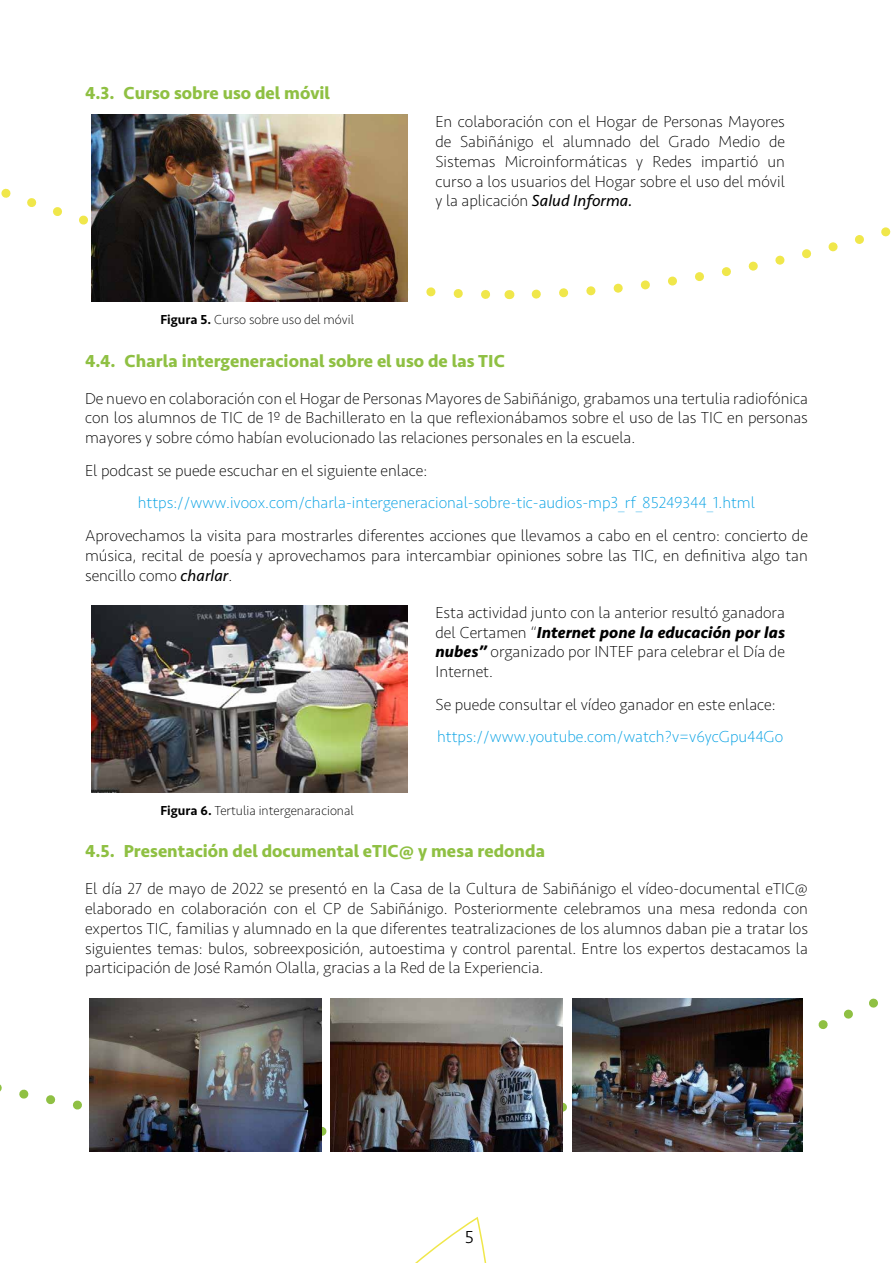
<style>
.page{position:relative;width:893px;height:1263px;background:#fff}
.page>*{position:absolute;margin:0;border:0;box-sizing:border-box;transform-origin:0 0}
.t1{font:700 18px "Seravek";color:#8fc043}
.t2{font:300 18px "Seravek";color:#000}
.t3{font:200 16.5px/19.8px "Seravek";color:#000;text-align:justify}
.t4{font:200 16.5px "Seravek";color:#009fe3}
.t5{font:200 13.5px "Seravek";color:#000}
.s1{font-weight:400;font-style:italic}
.s2{font-weight:500}
.s3{font-weight:700;font-style:italic}
</style>
<div class="page">
<svg style="left:415px;top:1217px;width:72px;height:46px"></svg>
<svg style="left:0;top:998px;width:331px;height:151px"></svg>
<svg style="left:1px;top:114px;width:489px;height:188px"></svg>
<svg style="left:531px;top:227px;width:360px;height:72px"></svg>
<img style="left:91px;top:115px;width:316px;height:187px">
<img style="left:91px;top:605px;width:316px;height:187px">
<img style="left:90px;top:998px;width:231px;height:153px">
<img style="left:331px;top:998px;width:231px;height:153px">
<img style="left:572px;top:998px;width:231px;height:153px">
<p class="t1" style="left:85px;top:81px;width:246px">4.3. Curso sobre uso del móvil</p>
<p class="t3" style="left:435px;top:112px;width:351px">En colaboración con el Hogar de Personas Mayores de Sabiñánigo el alumnado del Grado Medio de Sistemas Microinformáticas y Redes impartió un curso a los usuarios del Hogar sobre el uso del móvil y la aplicación <span class="s1">Salud Informa.</span></p>
<p class="t5" style="left:160px;top:311px;width:195px"><span class="s2">Figura 5.</span> Curso sobre uso del móvil</p>
<p class="t1" style="left:85px;top:350px;width:421px">4.4. Charla intergeneracional sobre el uso de las TIC</p>
<p class="t3" style="left:85px;top:388px;width:724px">De nuevo en colaboración con el Hogar de Personas Mayores de Sabiñánigo, grabamos una tertulia radiofónica con los alumnos de TIC de 1º de Bachillerato en la que reflexionábamos sobre el uso de las TIC en personas mayores y sobre cómo habían evolucionado las relaciones personales en la escuela.</p>
<p class="t3" style="left:85px;top:461px;width:344px">El podcast se puede escuchar en el siguiente enlace:</p>
<p class="t4" style="left:138px;top:493px;width:619px">https://www.ivoox.com/charla-intergeneracional-sobre-tic-audios-mp3_rf_85249344_1.html</p>
<p class="t3" style="left:85px;top:526px;width:724px">Aprovechamos la visita para mostrarles diferentes acciones que llevamos a cabo en el centro: concierto de música, recital de poesía y aprovechamos para intercambiar opiniones sobre las TIC, en definitiva algo tan sencillo como <span class="s1">charlar</span>.</p>
<p class="t3" style="left:435px;top:602px;width:351px">Esta actividad junto con la anterior resultó ganadora del Certamen “<span class="s3">Internet pone la educación por las nubes”</span> organizado por INTEF para celebrar el Día de Internet.</p>
<p class="t3" style="left:435px;top:694px;width:342px">Se puede consultar el vídeo ganador en este enlace:</p>
<p class="t4" style="left:437px;top:727px;width:348px">https://www.youtube.com/watch?v=v6ycGpu44Go</p>
<p class="t5" style="left:160px;top:802px;width:195px"><span class="s2">Figura 6.</span> Tertulia intergenaracional</p>
<p class="t1" style="left:85px;top:840px;width:462px">4.5. Presentación del documental eTIC@ y mesa redonda</p>
<p class="t3" style="left:85px;top:879px;width:724px">El día 27 de mayo de 2022 se presentó en la Casa de la Cultura de Sabiñánigo el vídeo-documental eTIC@ elaborado en colaboración con el CP de Sabiñánigo. Posteriormente celebramos una mesa redonda con expertos TIC, familias y alumnado en la que diferentes teatralizaciones de los alumnos daban pie a tratar los siguientes temas: bulos, sobreexposición, autoestima y control parental. Entre los expertos destacamos la participación de José Ramón Olalla, gracias a la Red de la Experiencia.</p>
<p class="t2" style="left:465px;top:1227px;width:10px">5</p>
</div>
